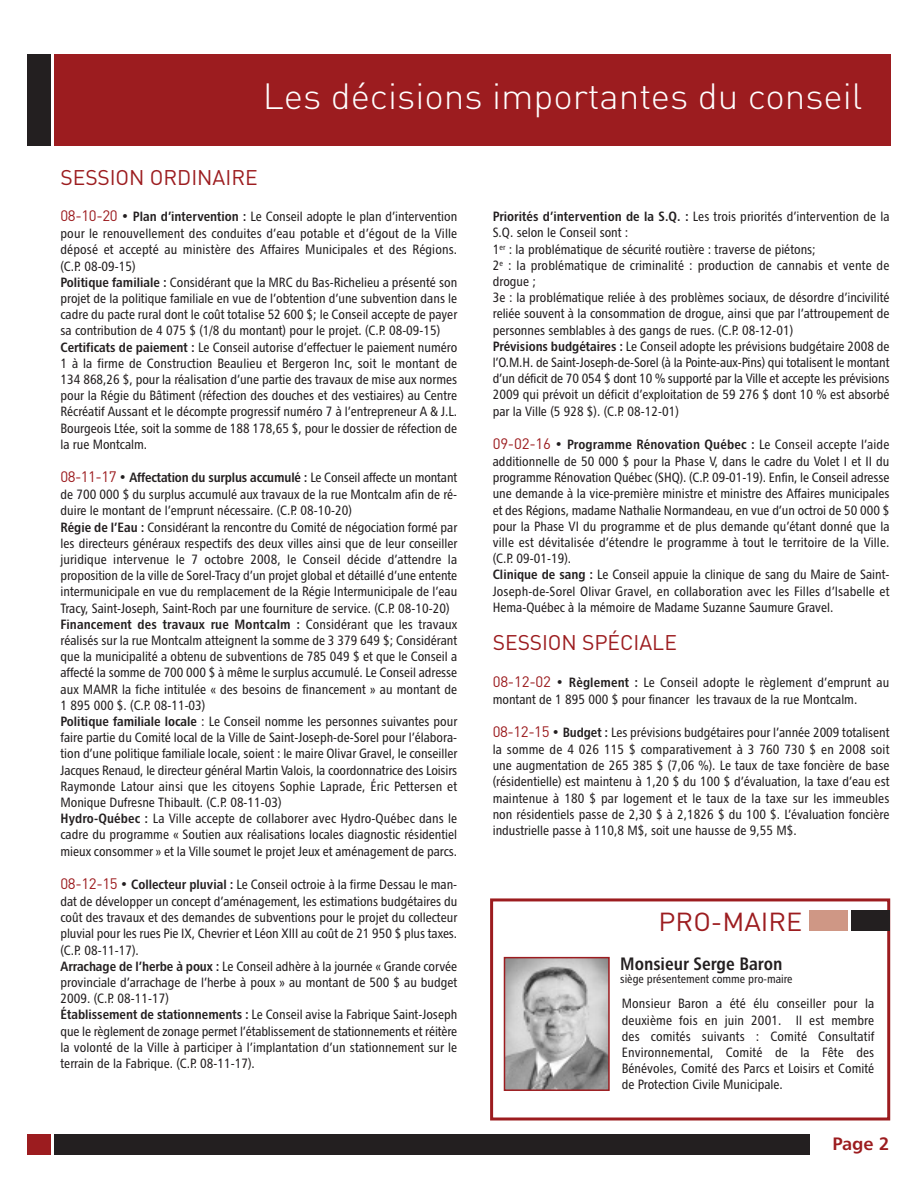
<style>
.page{position:relative;width:918px;height:1188px;background:#fff}
.page>*{position:absolute;margin:0;border:0;box-sizing:border-box;transform-origin:0 0}
.t1{font:300 36px "DIN";color:#fff}
.t2{font:25.8px "DIN";color:#9c1c1f;scale:1.05 1}
.t3{font:21px "DIN";color:#9c1c1f}
.t4{font:18px "Chaloult Cond Demi Gras";color:#231f20}
.t5{font:18px "Chaloult Demi Gras";color:#9c1c1f}
.t6{font:13.5px/16.2px "Chaloult Cond";color:#231f20}
.t7{font:13.5px "Chaloult Cond Demi Gras";letter-spacing:.01em;color:#231f20}
.t8{font:13.5px "Chaloult Cond Demi Gras";letter-spacing:-.01em;color:#231f20}
.t9{font:12px "Chaloult Cond";color:#231f20}
.s1{font-family:"DIN";font-size:15px;color:#9c1c1f}
.s2{font-family:"Chaloult Cond Demi Gras"}
.s3{font-family:"Chaloult Cond"}
</style>
<div class="page">
<div style="left:54px;top:1134px;width:756px;height:20px;background:#231f20"></div>
<div style="left:27px;top:1134px;width:24px;height:20px;background:#9c1c1f"></div>
<div style="left:54px;top:54px;width:837px;height:91px;background:#9c1c1f"></div>
<div style="left:27px;top:54px;width:24px;height:91px;background:#231f20"></div>
<div style="left:490px;top:898px;width:400px;height:222px;border:3px solid #9c1c1f"></div>
<div style="left:809px;top:911px;width:39px;height:20px;background:#cf9785"></div>
<img style="left:507px;top:960px;width:100px;height:128px">
<div style="left:504px;top:957px;width:106px;height:134px;border:2px solid #9c1c1f"></div>
<div style="left:851px;top:911px;width:39px;height:20px;background:#231f20"></div>
<h1 class="t1" style="left:442px;top:60px;width:422px">Programme de rénovation</h1>
<h1 class="t1" style="left:263px;top:76px;width:601px">Les décisions importantes du conseil</h1>
<h3 class="t3" style="left:61px;top:165px;width:199px">SESSION ORDINAIRE</h3>
<p class="t6" style="left:61px;top:210px;width:398px"><span class="s1">08-10-20</span> • <span class="s2">Plan d’intervention :</span> Le Conseil adopte le plan d’intervention pour le renouvellement des conduites d’eau potable et d’égout de la Ville déposé et accepté au ministère des Affaires Municipales et des Régions. (C.P. 08-09-15)<br><span class="s2">Politique familiale :</span> Considérant que la MRC du Bas-Richelieu a présenté son projet de la politique familiale en vue de l’obtention d’une subvention dans le cadre du pacte rural dont le coût totalise 52 600 $; le Conseil accepte de payer sa contribution de 4 075 $ (1/8 du montant) pour le projet. (C.P. 08-09-15)<br><span class="s2">Certificats de paiement :</span> Le Conseil autorise d’effectuer le paiement numéro 1 à la firme de Construction Beaulieu et Bergeron Inc, soit le montant de 134 868,26 $, pour la réalisation d’une partie des travaux de mise aux normes pour la Régie du Bâtiment (réfection des douches et des vestiaires) au Centre Récréatif Aussant et le décompte progressif numéro 7 à l’entrepreneur A &amp; J.L.<br>Bourgeois Ltée, soit la somme de 188 178,65 $, pour le dossier de réfection de la rue Montcalm.</p>
<p class="t8" style="left:61px;top:473px;width:398px"><span class="s1">08-11-17</span> <span class="s3">•</span> Affectation du surplus accumulé : <span class="s3">Le Conseil affecte un montant</span></p>
<p class="t6" style="left:61px;top:488px;width:398px">de 700 000 $ du surplus accumulé aux travaux de la rue Montcalm afin de ré&shy;duire le montant de l’emprunt nécessaire. (C.P. 08-10-20)<br><span class="s2">Régie de l’Eau :</span> Considérant la rencontre du Comité de négociation formé par les directeurs généraux respectifs des deux villes ainsi que de leur conseiller juridique intervenue le 7 octobre 2008, le Conseil décide d’attendre la proposition de la ville de Sorel-Tracy d’un projet global et détaillé d’une entente intermunicipale en vue du remplacement de la Régie Intermunicipale de l’eau Tracy, Saint-Joseph, Saint-Roch par une fourniture de service. (C.P. 08-10-20)</p>
<p class="t7" style="left:61px;top:619px;width:398px">Financement des travaux rue Montcalm : <span class="s3">Considérant que les travaux</span></p>
<p class="t6" style="left:61px;top:633px;width:398px">réalisés sur la rue Montcalm atteignent la somme de 3 379 649 $; Considérant que la municipalité a obtenu de subventions de 785 049 $ et que le Conseil a affecté la somme de 700 000 $ à même le surplus accumulé. Le Conseil adresse aux MAMR la fiche intitulée « des besoins de financement » au montant de 1 895 000 $. (C.P. 08-11-03)<br><span class="s2">Politique familiale locale</span> : Le Conseil nomme les personnes suivantes pour faire partie du Comité local de la Ville de Saint-Joseph-de-Sorel pour l’élabora&shy;tion d’une politique familiale locale, soient : le maire Olivar Gravel, le conseiller Jacques Renaud, le directeur général Martin Valois, la coordonnatrice des Loisirs Raymonde Latour ainsi que les citoyens Sophie Laprade, Éric Pettersen et Monique Dufresne Thibault. (C.P. 08-11-03)<br><span class="s2">Hydro-Québec :</span> La Ville accepte de collaborer avec Hydro-Québec dans le cadre du programme « Soutien aux réalisations locales diagnostic résidentiel mieux consommer » et la Ville soumet le projet Jeux et aménagement de parcs.</p>
<p class="t6" style="left:61px;top:878px;width:398px"><span class="s1">08-12-15</span> • <span class="s2">Collecteur pluvial :</span> Le Conseil octroie à la firme Dessau le man&shy;dat de développer un concept d’aménagement, les estimations budgétaires du coût des travaux et des demandes de subventions pour le projet du collecteur pluvial pour les rues Pie IX, Chevrier et Léon XIII au coût de 21 950 $ plus taxes. (C.P. 08-11-17).<br><span class="s2">Arrachage de l’herbe à poux :</span> Le Conseil adhère à la journée « Grande corvée provinciale d’arrachage de l’herbe à poux » au montant de 500 $ au budget 2009. (C.P. 08-11-17)<br><span class="s2">Établissement de stationnements :</span> Le Conseil avise la Fabrique Saint-Joseph que le règlement de zonage permet l’établissement de stationnements et réitère la volonté de la Ville à participer à l’implantation d’un stationnement sur le terrain de la Fabrique. (C.P. 08-11-17).</p>
<p class="t6" style="left:493px;top:210px;width:398px"><span class="s2">Priorités d’intervention de la S.Q. :</span> Les trois priorités d’intervention de la S.Q. selon le Conseil sont :<br>1<sup>er</sup> : la problématique de sécurité routière : traverse de piétons;<br>2<sup>e</sup> : la problématique de criminalité : production de cannabis et vente de drogue ;<br>3e : la problématique reliée à des problèmes sociaux, de désordre d’incivilité reliée souvent à la consommation de drogue, ainsi que par l’attroupement de personnes semblables à des gangs de rues. (C.P. 08-12-01)<br><span class="s2">Prévisions budgétaires :</span> Le Conseil adopte les prévisions budgétaire 2008 de l’O.M.H. de Saint-Joseph-de-Sorel (à la Pointe-aux-Pins) qui totalisent le montant d’un déficit de 70 054 $ dont 10 % supporté par la Ville et accepte les prévisions 2009 qui prévoit un déficit d’exploitation de 59 276 $ dont 10 % est absorbé par la Ville (5 928 $). (C.P. 08-12-01)</p>
<p class="t7" style="left:493px;top:440px;width:398px"><span class="s1">09-02-16</span> <span class="s3">•</span> Programme Rénovation Québec : <span class="s3">Le Conseil accepte l’aide</span></p>
<p class="t6" style="left:493px;top:455px;width:398px">additionnelle de 50 000 $ pour la Phase V, dans le cadre du Volet I et II du programme Rénovation Québec (SHQ). (C.P. 09-01-19). Enfin, le Conseil adresse une demande à la vice-première ministre et ministre des Affaires municipales et des Régions, madame Nathalie Normandeau, en vue d’un octroi de 50 000 $ pour la Phase VI du programme et de plus demande qu’étant donné que la ville est dévitalisée d’étendre le programme à tout le territoire de la Ville. (C.P. 09-01-19).<br><span class="s2">Clinique de sang :</span> Le Conseil appuie la clinique de sang du Maire de Saint-Joseph-de-Sorel Olivar Gravel, en collaboration avec les Filles d’Isabelle et Hema-Québec à la mémoire de Madame Suzanne Saumure Gravel.</p>
<h3 class="t3" style="left:493px;top:631px;width:186px">SESSION SPÉCIALE</h3>
<p class="t6" style="left:493px;top:675px;width:398px;line-height:16.8px"><span class="s1">08-12-02</span> • <span class="s2">Règlement :</span> Le Conseil adopte le règlement d’emprunt au montant de 1 895 000 $ pour financer les travaux de la rue Montcalm.</p>
<p class="t6" style="left:493px;top:726px;width:398px;text-align:justify"><span class="s1">08-12-15</span> • <span class="s2">Budget :</span> Les prévisions budgétaires pour l’année 2009 totalisent la somme de 4 026 115 $ comparativement à 3 760 730 $ en 2008 soit une augmentation de 265 385 $ (7,06 %). Le taux de taxe foncière de base (résidentielle) est maintenu à 1,20 $ du 100 $ d’évaluation, la taxe d’eau est maintenue à 180 $ par logement et le taux de la taxe sur les immeubles non résidentiels passe de 2,30 $ à 2,1826 $ du 100 $. L’évaluation foncière industrielle passe à 110,8 M$, soit une hausse de 9,55 M$.</p>
<h2 class="t2" style="left:659px;top:907px;width:138px">PRO-MAIRE</h2>
<h3 class="t4" style="left:620px;top:957px;width:164px">Monsieur Serge Baron</h3>
<p class="t9" style="left:620px;top:975px;width:174px">siège présentement comme pro-maire</p>
<p class="t6" style="left:622px;top:997px;width:254px;text-align:justify">Monsieur Baron a été élu conseiller pour la deuxième fois en juin 2001. Il est membre des comités suivants : Comité Consultatif Environnemental, Comité de la Fête des Bénévoles, Comité des Parcs et Loisirs et Comité de Protection Civile Municipale.</p>
<h3 class="t5" style="left:832px;top:1138px;width:59px">Page 2</h3>
</div>
